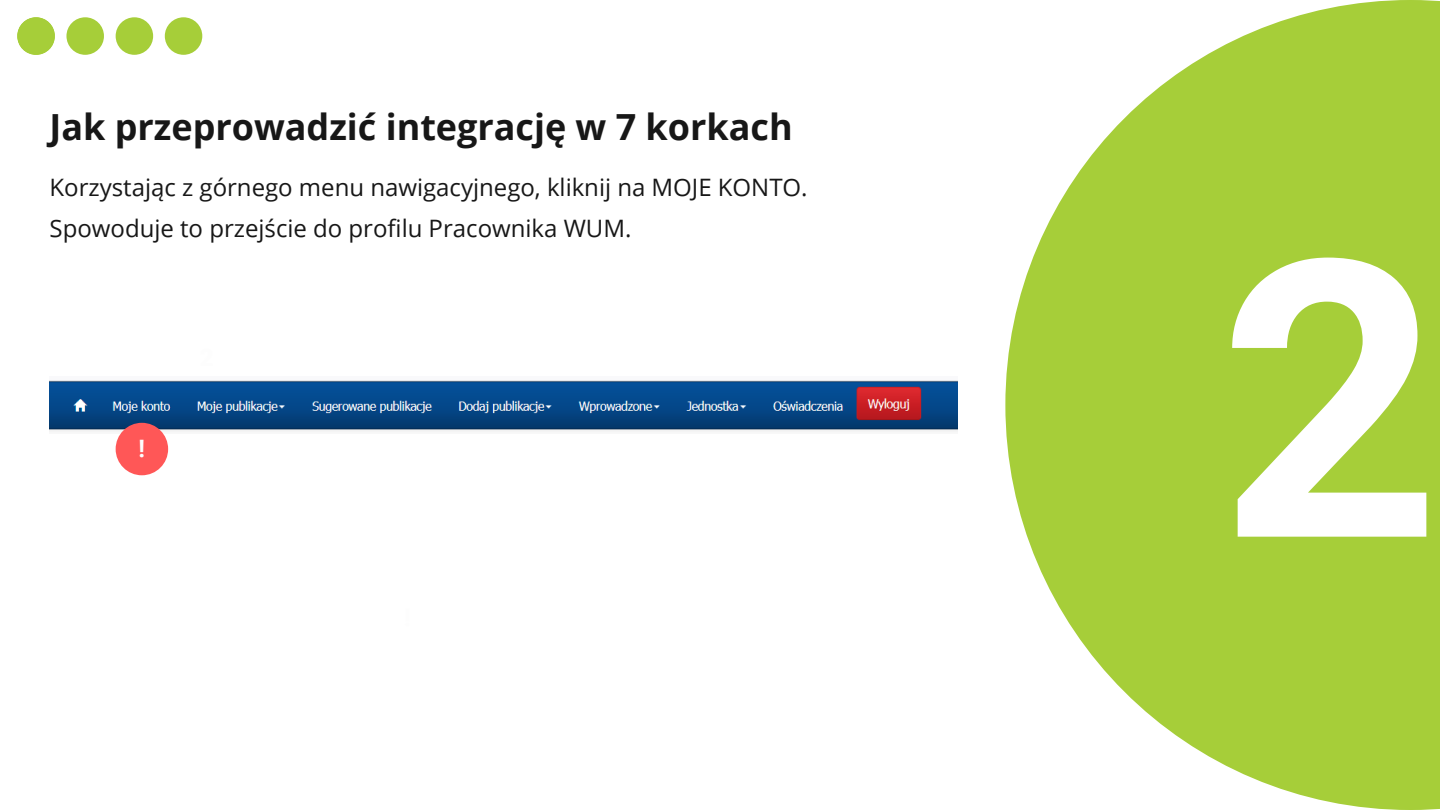
<style>
.page{position:relative;width:1440px;height:810px;background:#fff}
.page>*{position:absolute;margin:0;border:0;box-sizing:border-box;transform-origin:0 0}
.t1{font:700 387.3px "Roboto";color:#fff}
.t2{font:700 36px "Open Sans";color:#171717}
.t3{font:24px/40.5px "Open Sans";color:#171717}
.t4{font:700 24px "Roboto";color:#fdfdfd}
</style>
<div class="page">
<svg style="left:1005px;top:0;width:435px;height:810px;fill:#a6ce39"></svg>
<div style="left:17px;top:17px;width:38px;height:38px;background:#a6ce39;border-radius:50%"></div>
<div style="left:66px;top:17px;width:38px;height:38px;background:#a6ce39;border-radius:50%"></div>
<div style="left:116px;top:17px;width:37px;height:38px;background:#a6ce39;border-radius:50%"></div>
<div style="left:165px;top:17px;width:37px;height:38px;background:#a6ce39;border-radius:50%"></div>
<img style="left:50px;top:380px;width:907px;height:54px">
<div style="left:116px;top:423px;width:52px;height:52px;background:#ff5757;border-radius:50%"></div>
<p class="t2" style="left:50px;top:101px;width:745px">Jak przeprowadzić integrację w 7 korkach</p>
<p class="t3" style="left:50px;top:166px;width:760px">Korzystając z górnego menu nawigacyjnego, kliknij na MOJE KONTO.<br>Spowoduje to przejście do profilu Pracownika WUM.</p>
<p class="t4" style="left:138px;top:435px;width:8px">!</p>
<p class="t1" style="left:1219px;top:178px;width:223px">2</p>
</div>
